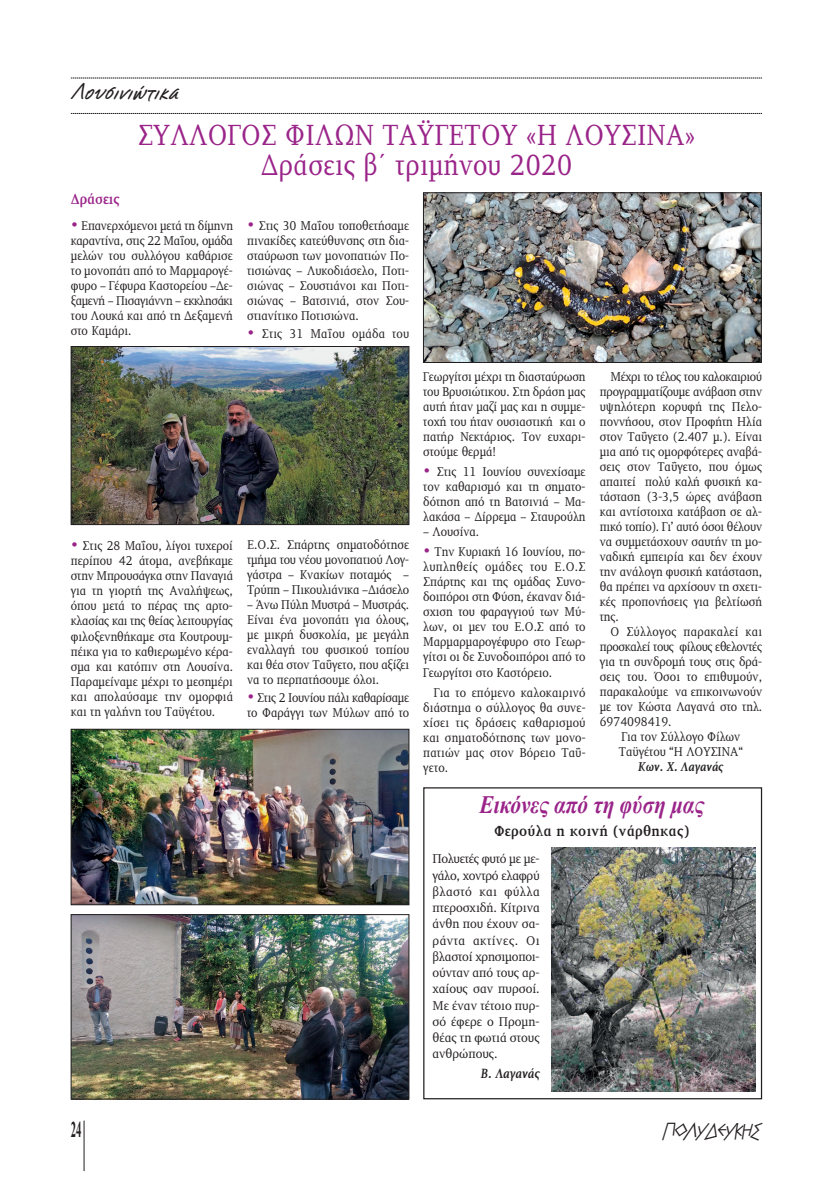
<style>
.page{position:relative;width:833px;height:1188px;background:#fff}
.page>*{position:absolute;margin:0;border:0;box-sizing:border-box;transform-origin:0 0}
.t1{font:30px/30px "PF Diplomat Poly";letter-spacing:.015em;color:#9a2489;text-align:center;scale:.88 1}
.t2{font:italic 700 25px "Times New Roman";color:#9a2489;scale:.85 1}
.t3{font:italic 700 22.5px "CF Note";color:#231f20}
.t4{font:700 22.5px "Times New Roman";color:#231f20;scale:.48 1}
.t5{font:italic 700 17.88px "Mg Greek Archaic UC Pol";letter-spacing:-.06em;color:#231f20}
.t6{font:700 15px "PF Diplomat";letter-spacing:.025em;color:#231f20;scale:.9 1}
.t7{font:700 15px "PF Diplomat";color:#9a2489;scale:.88 1}
.t8{font:italic 700 13.75px "PF Diplomat";color:#231f20;scale:.9 1}
.t9{font:13.12px/15px "PF Diplomat";color:#231f20;text-align:justify;scale:.9 1}
.t10{font:13.12px/16.2px "PF Diplomat";color:#231f20;text-align:justify;scale:.95 1}
.t11{font:13.12px/15px "PF Diplomat";letter-spacing:-.025em;color:#231f20;scale:.9 1}
.t12{font:13.12px "PF Diplomat";letter-spacing:.025em;color:#231f20;scale:.9 1}
.t13{font:13.12px "PF Diplomat";letter-spacing:.02em;color:#231f20;scale:.9 1}
.t14{font:italic 700 13.12px "PF Diplomat";color:#231f20;scale:.9 1}
.s1{font-size:15px;color:#9a2489}
</style>
<div class="page">
<svg style="left:71px;top:78px;width:691px;height:1px"></svg>
<svg style="left:71px;top:113px;width:691px;height:1px"></svg>
<hr style="left:84px;top:1120px;width:1px;height:50px;background:#231f20">
<div style="left:423px;top:787px;width:339px;height:311px;border:1px solid #231f20"></div>
<img style="left:73px;top:730px;width:334px;height:172px">
<div style="left:71px;top:728px;width:338px;height:176px;border:1px solid #231f20"></div>
<img style="left:73px;top:348px;width:334px;height:174px">
<div style="left:71px;top:346px;width:338px;height:178px;border:1px solid #231f20"></div>
<img style="left:73px;top:916px;width:334px;height:180px">
<div style="left:71px;top:914px;width:338px;height:184px;border:1px solid #231f20"></div>
<img style="left:551px;top:847px;width:204px;height:244px">
<img style="left:425px;top:194px;width:334px;height:166px">
<div style="left:423px;top:192px;width:338px;height:170px;border:1px solid #231f20"></div>
<h3 class="t3" style="left:71px;top:82px;width:114px">Λουσινιώτικα</h3>
<p class="t7" style="left:71px;top:191px;width:57px">Δράσεις</p>
<h1 class="t1" style="left:138px;top:120px;width:635px">ΣΥΛΛΟΓΟΣ ΦΙΛΩΝ ΤΑΫΓΕΤΟΥ «Η ΛΟΥΣΙΝΑ»<br>Δράσεις β΄ τριμήνου 2020</h1>
<p class="t9" style="left:71px;top:218px;width:182px"><span class="s1">•</span> Επανερχόμενοι μετά τη δίμηνη καραντίνα, στις 22 Μαΐου, ομάδα μελών του συλλόγου καθάρισε το μονοπάτι από το Μαρμαρογέ&shy;φυρο – Γέφυρα Καστορείου –Δε&shy;ξαμενή – Πισαγιάννη – εκκλησάκι του Λουκά και από τη Δεξαμενή στο Καμάρι.</p>
<p class="t9" style="left:71px;top:538px;width:182px"><span class="s1">•</span> Στις 28 Μαΐου, λίγοι τυχεροί περίπου 42 άτομα, ανεβήκαμε στην Μπρουσάγκα στην Παναγιά για τη γιορτή της Αναλήψεως, όπου μετά το πέρας της αρτο&shy;κλασίας και της θείας λειτουργίας φιλοξενηθήκαμε στα Κουτρουμ&shy;πέικα για το καθιερωμένο κέρα&shy;σμα και κατόπιν στη Λουσίνα.<br>Παραμείναμε μέχρι το μεσημέρι και απολαύσαμε την ομορφιά και τη γαλήνη του Ταϋγέτου.</p>
<p class="t9" style="left:247px;top:218px;width:182px"><span class="s1">•</span> Στις 30 Μαΐου τοποθετήσαμε πινακίδες κατεύθυνσης στη δια&shy;σταύρωση των μονοπατιών Πο&shy;τισιώνας – Λυκοδιάσελο, Ποτι&shy;σιώνας – Σουστιάνοι και Ποτι&shy;σιώνας – Βατσινιά, στον Σου&shy;στιανίτικο Ποτισιώνα.</p>
<p class="t13" style="left:247px;top:327px;width:182px"><span class="s1">•</span> Στις 31 Μαΐου ομάδα του</p>
<p class="t9" style="left:247px;top:537px;width:182px">Ε.Ο.Σ. Σπάρτης σηματοδότησε τμήμα του νέου μονοπατιού Λογ&shy;γάστρα – Κνακίων ποταμός – Τρύπη – Πικουλιάνικα –Διάσελο</p>
<p class="t9" style="left:247px;top:597px;width:182px">– Άνω Πύλη Μυστρά – Μυστράς.<br>Είναι ένα μονοπάτι για όλους, με μικρή δυσκολία, με μεγάλη εναλλαγή του φυσικού τοπίου και θέα στον Ταΰγετο, που αξίζει να το περπατήσουμε όλοι.</p>
<p class="t11" style="left:247px;top:690px;width:182px"><span class="s1">•</span> Στις 2 Ιουνίου πάλι καθαρίσαμε το Φαράγγι των Μύλων από το</p>
<p class="t9" style="left:423px;top:369px;width:182px">Γεωργίτσι μέχρι τη διασταύρωση του Βρυσιώτικου. Στη δράση μας αυτή ήταν μαζί μας και η συμμε&shy;τοχή του ήταν ουσιαστική και ο πατήρ Νεκτάριος. Τον ευχαρι&shy;στούμε θερμά!</p>
<p class="t9" style="left:423px;top:464px;width:182px"><span class="s1">•</span> Στις 11 Ιουνίου συνεχίσαμε τον καθαρισμό και τη σηματο&shy;δότηση από τη Βατσινιά – Μα&shy;λακάσα – Δίρρεμα – Σταυρούλη</p>
<p class="t9" style="left:423px;top:524px;width:64px">– Λουσίνα.</p>
<p class="t9" style="left:423px;top:544px;width:182px"><span class="s1">•</span> Την Κυριακή 16 Ιουνίου, πο&shy;λυπληθείς ομάδες του Ε.Ο.Σ Σπάρτης και της ομάδας Συνο&shy;δοιπόροι στη Φύση, έκαναν διά&shy;σχιση του φαραγγιού των Μύ&shy;λων, οι μεν του Ε.Ο.Σ από το Μαρμαρμαρογέφυρο στο Γεωρ&shy;γίτσι οι δε Συνοδοιπόροι από το Γεωργίτσι στο Καστόρειο.</p>
<p class="t9" style="left:423px;top:685px;width:182px;text-indent:11px">Για το επόμενο καλοκαιρινό διάστημα ο σύλλογος θα συνε&shy;χίσει τις δράσεις καθαρισμού και σηματοδότησης των μονο&shy;πατιών μας στον Βόρειο Ταΰ&shy;γετο.</p>
<p class="t9" style="left:600px;top:369px;width:182px;text-indent:11px">Μέχρι το τέλος του καλοκαιριού προγραμματίζουμε ανάβαση στην υψηλότερη κορυφή της Πελο&shy;ποννήσου, στον Προφήτη Ηλία στον Ταΰγετο (2.407 μ.). Είναι μια από τις ομορφότερες αναβά&shy;σεις στον Ταΰγετο, που όμως απαιτεί πολύ καλή φυσική κα&shy;τάσταση (3-3,5 ώρες ανάβαση και αντίστοιχα κατάβαση σε αλ&shy;πικό τοπίο). Γι’ αυτό όσοι θέλουν να συμμετάσχουν σαυτήν τη μο&shy;ναδική εμπειρία και δεν έχουν την ανάλογη φυσική κατάσταση, θα πρέπει να αρχίσουν τη σχετι&shy;κές προπονήσεις για βελτίωσή της.</p>
<p class="t12" style="left:610px;top:624px;width:170px">Ο Σύλλογος παρακαλεί και</p>
<p class="t11" style="left:600px;top:639px;width:182px">προσκαλεί τους φίλους εθελοντές</p>
<p class="t9" style="left:600px;top:654px;width:182px">για τη συνδρομή τους στις δρά-</p>
<p class="t9" style="left:600px;top:669px;width:182px">σεις του. Όσοι το επιθυμούν,</p>
<p class="t9" style="left:600px;top:684px;width:182px">παρακαλούμε να επικοινωνούν</p>
<p class="t9" style="left:600px;top:699px;width:182px">με τον Κώστα Λαγανά στο τηλ.</p>
<p class="t9" style="left:600px;top:714px;width:81px">6974098419.</p>
<p class="t9" style="left:621px;top:729px;width:134px">Για τον Σύλλογο Φίλων</p>
<p class="t9" style="left:619px;top:744px;width:139px">Ταϋγέτου “Η ΛΟΥΣΙΝΑ“</p>
<p class="t14" style="left:638px;top:759px;width:96px">Κων. Χ. Λαγανάς</p>
<h2 class="t2" style="left:479px;top:790px;width:266px">Eικόνες από τη φύση μας</h2>
<p class="t6" style="left:494px;top:822px;width:218px">Φερούλα η κοινή (νάρθηκας)</p>
<p class="t10" style="left:432px;top:850px;width:114px">Πολυετές φυτό με με&shy;γάλο, χοντρό ελαφρύ βλαστό και φύλλα πτεροσχιδή. Κίτρινα άνθη που έχουν σα&shy;ράντα ακτίνες. Οι βλαστοί χρησιμοποι&shy;ούνταν από τους αρ&shy;χαίους σαν πυρσοί.<br>Με έναν τέτοιο πυρ&shy;σό έφερε ο Προμη&shy;θέας τη φωτιά στους ανθρώπους.</p>
<p class="t8" style="left:481px;top:1066px;width:67px">Β. Λαγανάς</p>
<h3 class="t4" style="left:71px;top:1116px;width:24px">24</h3>
<h3 class="t5" style="left:663px;top:1119px;width:100px">ΠΟΛΥDΕΥΚΗΣ</h3>
</div>
